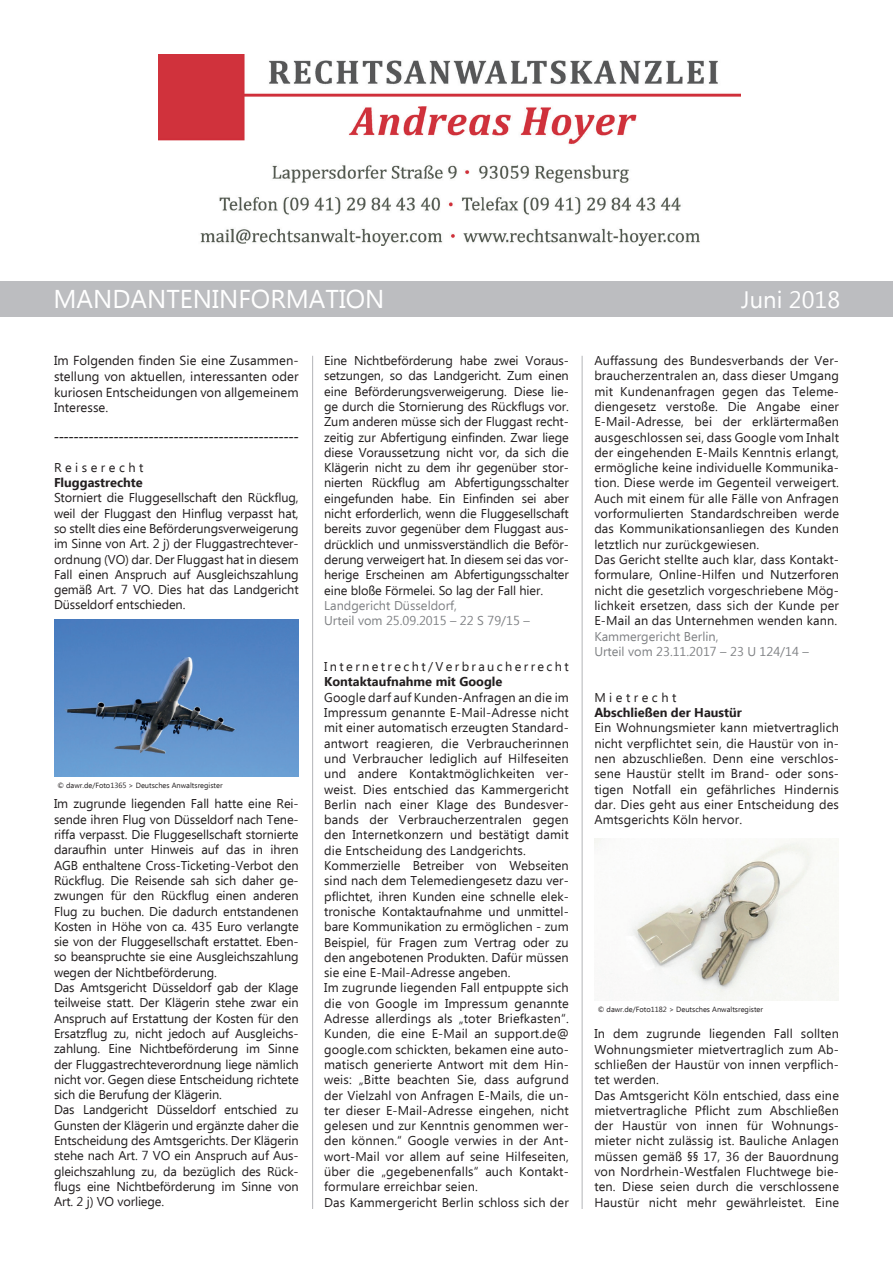
<style>
.page{position:relative;width:893px;height:1263px;background:#fff}
.page>*{position:absolute;margin:0;border:0;box-sizing:border-box;transform-origin:0 0}
.t1{font:25.8px "Ebrima";color:#fff}
.t2{font:23.7px "Ebrima";color:#fff}
.t3{font:italic 15px "Times New Roman";color:#231f20}
.t4{font:13.05px/15.6px "Ebrima";color:#231f20;text-align:justify}
.t5{font:12.75px/15.3px "Ebrima";letter-spacing:.01em;color:#231f20;text-align:justify}
.t6{font:12.75px/15.3px "Ebrima";letter-spacing:-.01em;color:#231f20}
.t7{font:12.75px/15.3px "Ebrima";color:#808285}
.t8{font:700 12.75px "Ebrima";color:#231f20}
.t9{font:7.5px "Ebrima";color:#231f20}
</style>
<div class="page">
<div style="left:0;top:281px;width:893px;height:35px;background:#bcbdc0"></div>
<hr style="left:312px;top:356px;width:1px;height:853px;background:#bcbdc0">
<hr style="left:582px;top:356px;width:1px;height:853px;background:#bcbdc0">
<img style="left:54px;top:620px;width:245px;height:157px">
<img style="left:594px;top:838px;width:245px;height:163px">
<img style="left:159px;top:54px;width:582px;height:192px">
<h1 class="t1" style="left:53px;top:281px;width:333px">MANDANTENINFORMATION</h1>
<h2 class="t2" style="left:741px;top:283px;width:100px">Juni 2018</h2>
<p class="t4" style="left:54px;top:354px;width:246px">Im Folgenden finden Sie eine Zusammen&shy;stellung von aktuellen, interessanten oder kuriosen Entscheidungen von allgemeinem Interesse.</p>
<p class="t3" style="left:54px;top:426px;width:246px">-------------------------------------------------</p>
<p class="t5" style="left:54px;top:460px;width:91px">R e i s e r e c h t</p>
<p class="t8" style="left:54px;top:473px;width:90px">Fluggastrechte</p>
<p class="t5" style="left:54px;top:491px;width:246px">Storniert die Fluggesellschaft den Rückflug, weil der Fluggast den Hinflug verpasst hat, so stellt dies eine Beförderungsverweigerung im Sinne von Art. 2 j) der Fluggastrechtever&shy;ordnung (VO) dar. Der Fluggast hat in diesem Fall einen Anspruch auf Ausgleichszahlung gemäß Art. 7 VO. Dies hat das Landgericht Düsseldorf entschieden.</p>
<p class="t9" style="left:57px;top:780px;width:167px">© dawr.de/Foto1365 &gt; Deutsches Anwaltsregister</p>
<p class="t6" style="left:54px;top:797px;width:246px">Im zugrunde liegenden Fall hatte eine Rei&shy;sende ihren Flug von Düsseldorf nach Tene&shy;riffa verpasst. Die Fluggesellschaft stornierte daraufhin unter Hinweis auf das in ihren AGB enthaltene Cross-Ticketing-Verbot den Rückflug. Die Reisende sah sich daher ge&shy;zwungen für den Rückflug einen anderen Flug zu buchen. Die dadurch entstandenen Kosten in Höhe von ca. 435 Euro verlangte sie von der Fluggesellschaft erstattet. Eben&shy;so beanspruchte sie eine Ausgleichszahlung wegen der Nichtbeförderung.<br>Das Amtsgericht Düsseldorf gab der Klage teilweise statt. Der Klägerin stehe zwar ein Anspruch auf Erstattung der Kosten für den Ersatzflug zu, nicht jedoch auf Ausgleichs&shy;zahlung. Eine Nichtbeförderung im Sinne der Fluggastrechteverordnung liege nämlich nicht vor. Gegen diese Entscheidung richtete sich die Berufung der Klägerin.<br>Das Landgericht Düsseldorf entschied zu Gunsten der Klägerin und ergänzte daher die Entscheidung des Amtsgerichts. Der Klägerin stehe nach Art. 7 VO ein Anspruch auf Aus&shy;gleichszahlung zu, da bezüglich des Rück&shy;flugs eine Nichtbeförderung im Sinne von Art. 2 j) VO vorliege.</p>
<p class="t5" style="left:324px;top:354px;width:246px">Eine Nichtbeförderung habe zwei Voraus&shy;setzungen, so das Landgericht. Zum einen eine Beförderungsverweigerung. Diese lie&shy;ge durch die Stornierung des Rückflugs vor.<br>Zum anderen müsse sich der Fluggast recht&shy;zeitig zur Abfertigung einfinden. Zwar liege diese Voraussetzung nicht vor, da sich die Klägerin nicht zu dem ihr gegenüber stor&shy;nierten Rückflug am Abfertigungsschalter eingefunden habe. Ein Einfinden sei aber nicht erforderlich, wenn die Fluggesellschaft bereits zuvor gegenüber dem Fluggast aus&shy;drücklich und unmissverständlich die Beför&shy;derung verweigert hat. In diesem sei das vor&shy;herige Erscheinen am Abfertigungsschalter eine bloße Förmelei. So lag der Fall hier.</p>
<p class="t7" style="left:324px;top:599px;width:207px">Landgericht Düsseldorf,<br>Urteil vom 25.09.2015 – 22 S 79/15 –</p>
<p class="t5" style="left:324px;top:660px;width:246px">I n t e r n e t r e c h t / V e r b r a u c h e r r e c h t</p>
<p class="t8" style="left:324px;top:672px;width:180px">Kontaktaufnahme mit Google</p>
<p class="t5" style="left:324px;top:690px;width:246px;text-align:left">Google darf auf Kunden-Anfragen an die im Impressum genannte E-Mail-Adresse nicht mit einer automatisch erzeugten Standard&shy;antwort reagieren, die Verbraucherinnen und Verbraucher lediglich auf Hilfeseiten und andere Kontaktmöglichkeiten ver&shy;weist. Dies entschied das Kammergericht Berlin nach einer Klage des Bundesver&shy;bands der Verbraucherzentralen gegen den Internetkonzern und bestätigt damit die Entscheidung des Landgerichts.<br>Kommerzielle Betreiber von Webseiten sind nach dem Telemediengesetz dazu ver&shy;pflichtet, ihren Kunden eine schnelle elek&shy;tronische Kontaktaufnahme und unmittel&shy;bare Kommunikation zu ermöglichen - zum Beispiel, für Fragen zum Vertrag oder zu den angebotenen Produkten. Dafür müssen sie eine E-Mail-Adresse angeben.<br>Im zugrunde liegenden Fall entpuppte sich die von Google im Impressum genannte Adresse allerdings als „toter Briefkasten“.<br>Kunden, die eine E-Mail an support.de@ google.com schickten, bekamen eine auto&shy;matisch generierte Antwort mit dem Hin&shy;weis: „Bitte beachten Sie, dass aufgrund der Vielzahl von Anfragen E-Mails, die un&shy;ter dieser E-Mail-Adresse eingehen, nicht gelesen und zur Kenntnis genommen wer&shy;den können.“ Google verwies in der Ant&shy;wort-Mail vor allem auf seine Hilfeseiten, über die „gegebenenfalls“ auch Kontakt&shy;formulare erreichbar seien.<br>Das Kammergericht Berlin schloss sich der</p>
<p class="t5" style="left:594px;top:354px;width:246px;text-align:left">Auffassung des Bundesverbands der Ver&shy;braucherzentralen an, dass dieser Umgang mit Kundenanfragen gegen das Teleme&shy;diengesetz verstoße. Die Angabe einer E-Mail-Adresse, bei der erklärtermaßen ausgeschlossen sei, dass Google vom Inhalt der eingehenden E-Mails Kenntnis erlangt, ermögliche keine individuelle Kommunika&shy;tion. Diese werde im Gegenteil verweigert.<br>Auch mit einem für alle Fälle von Anfragen vorformulierten Standardschreiben werde das Kommunikationsanliegen des Kunden letztlich nur zurückgewiesen.<br>Das Gericht stellte auch klar, dass Kontakt&shy;formulare, Online-Hilfen und Nutzerforen nicht die gesetzlich vorgeschriebene Mög&shy;lichkeit ersetzen, dass sich der Kunde per E-Mail an das Unternehmen wenden kann.</p>
<p class="t7" style="left:594px;top:629px;width:216px">Kammergericht Berlin,<br>Urteil vom 23.11.2017 – 23 U 124/14 –</p>
<p class="t5" style="left:594px;top:690px;width:84px">M i e t r e c h t</p>
<p class="t8" style="left:594px;top:703px;width:149px">Abschließen der Haustür</p>
<p class="t5" style="left:594px;top:721px;width:246px">Ein Wohnungsmieter kann mietvertraglich nicht verpflichtet sein, die Haustür von in&shy;nen abzuschließen. Denn eine verschlos&shy;sene Haustür stellt im Brand- oder sons&shy;tigen Notfall ein gefährliches Hindernis dar. Dies geht aus einer Entscheidung des Amtsgerichts Köln hervor.</p>
<p class="t9" style="left:598px;top:1004px;width:167px">© dawr.de/Foto1182 &gt; Deutsches Anwaltsregister</p>
<p class="t5" style="left:594px;top:1027px;width:246px;text-align:left">In dem zugrunde liegenden Fall sollten Wohnungsmieter mietvertraglich zum Ab&shy;schließen der Haustür von innen verpflich&shy;tet werden.<br>Das Amtsgericht Köln entschied, dass eine mietvertragliche Pflicht zum Abschließen der Haustür von innen für Wohnungs&shy;mieter nicht zulässig ist. Bauliche Anlagen müssen gemäß §§ 17, 36 der Bauordnung von Nordrhein-Westfalen Fluchtwege bie&shy;ten. Diese seien durch die verschlossene Haustür nicht mehr gewährleistet. Eine</p>
</div>
